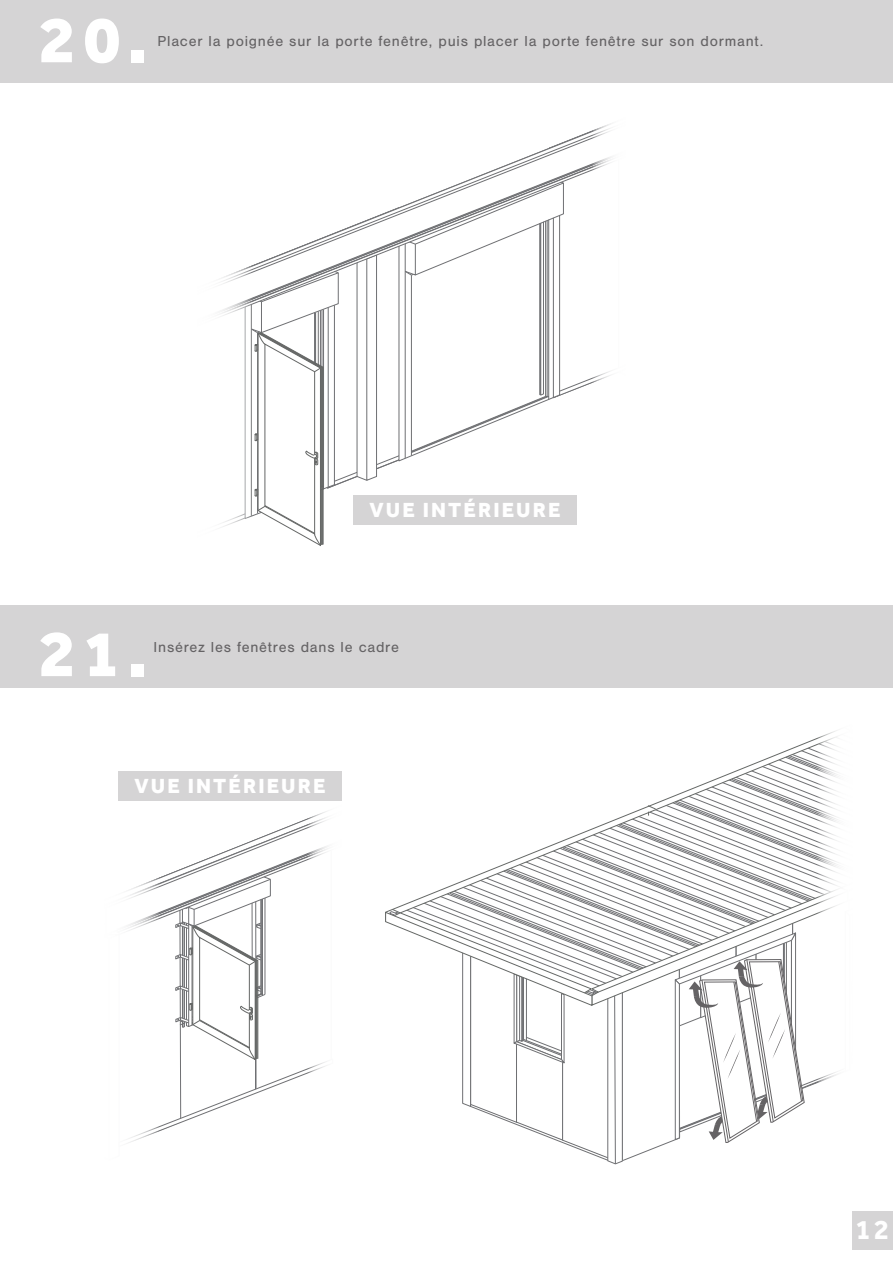
<style>
.page{position:relative;width:893px;height:1263px;background:#fff}
.page>*{position:absolute;margin:0;border:0;box-sizing:border-box;transform-origin:0 0}
.t1{font:800 67.5px "Effra";color:#fff}
.t2{font:700 28.5px "Effra";color:#fff}
.t3{font:800 21px "Effra";letter-spacing:.1em;color:#fff}
.t4{font:15px "Nimbus San";letter-spacing:.05em;color:#656365}
</style>
<div class="page">
<div style="left:0;top:0;width:893px;height:82px;background:#d5d4d5"></div>
<div style="left:0;top:606px;width:893px;height:82px;background:#d5d4d5"></div>
<div style="left:852px;top:1211px;width:41px;height:38px;background:#d5d4d5"></div>
<svg style="left:221px;top:123px;width:391px;height:423px"></svg>
<div style="left:353px;top:496px;width:224px;height:29px;background:#d5d4d5"></div>
<svg style="left:386px;top:730px;width:452px;height:435px"></svg>
<svg style="left:127px;top:811px;width:201px;height:332px"></svg>
<div style="left:118px;top:772px;width:224px;height:29px;background:#d5d4d5"></div>
<h1 class="t1" style="left:38px;top:-1px;width:110px">20.</h1>
<p class="t4" style="left:158px;top:33px;width:607px">Placer la poignée sur la porte fenêtre, puis placer la porte fenêtre sur son dormant.</p>
<h3 class="t3" style="left:369px;top:498px;width:193px">VUE INTÉRIEURE</h3>
<h1 class="t1" style="left:38px;top:613px;width:110px">21.</h1>
<p class="t4" style="left:154px;top:639px;width:247px">Insérez les fenêtres dans le cadre</p>
<h3 class="t3" style="left:135px;top:774px;width:193px">VUE INTÉRIEURE</h3>
<h2 class="t2" style="left:856px;top:1213px;width:35px">12</h2>
</div>
